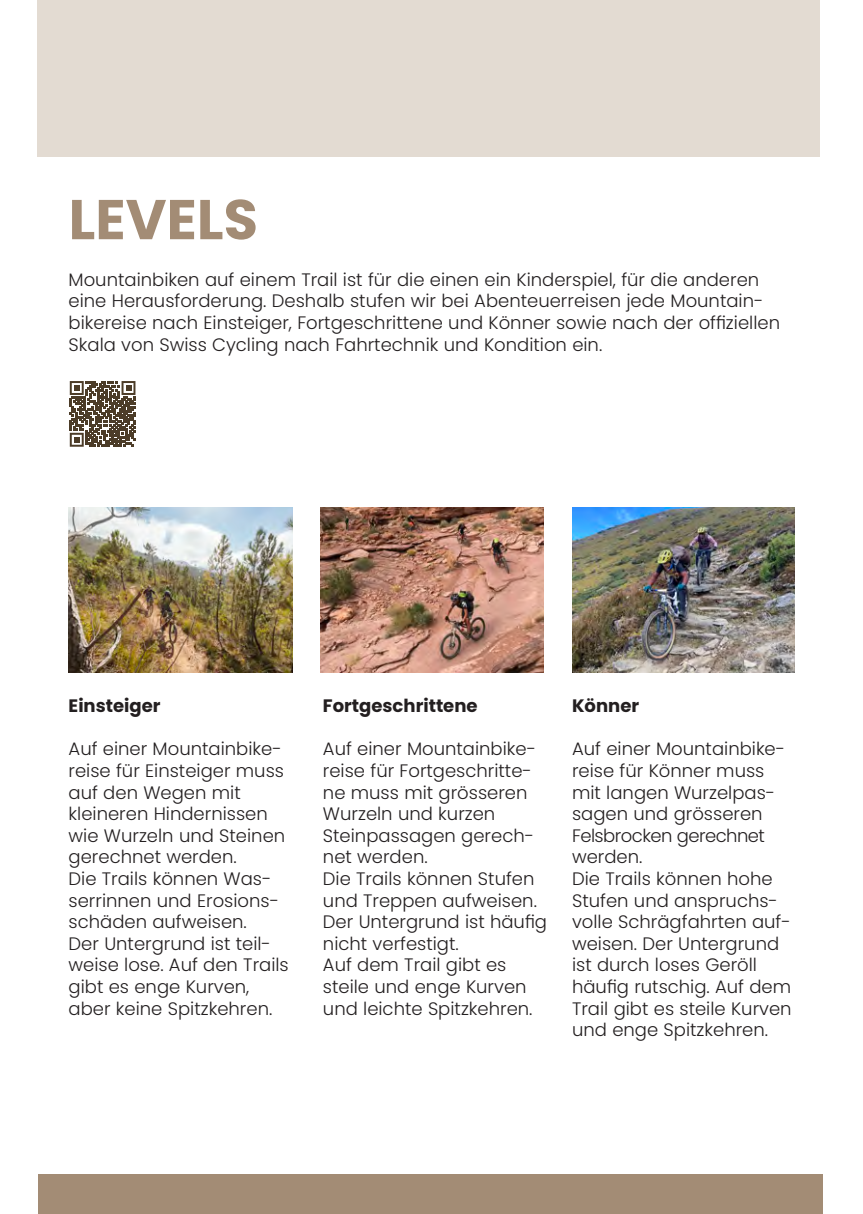
<style>
.page{position:relative;width:863px;height:1214px;background:#fff}
.page>*{position:absolute;margin:0;border:0;box-sizing:border-box;transform-origin:0 0}
.t1{font:700 56px "Poppins";color:#a38c75}
.t2{font:300 18px/21.6px "Poppins";color:#231f20}
.t3{font:700 18px "Poppins";color:#231f20}
</style>
<div class="page">
<div style="left:37px;top:0;width:782px;height:156px;background:#e3dbd2"></div>
<div style="left:39px;top:1174px;width:784px;height:40px;background:#a38c75"></div>
<img style="left:69px;top:508px;width:224px;height:164px">
<img style="left:572px;top:508px;width:222px;height:164px">
<img style="left:321px;top:508px;width:222px;height:164px">
<svg style="left:70px;top:381px;width:65px;height:66px"></svg>
<h1 class="t1" style="left:69px;top:187px;width:191px">LEVELS</h1>
<p class="t2" style="left:69px;top:269px;width:713px">Mountainbiken auf einem Trail ist für die einen ein Kinderspiel, für die anderen eine Herausforderung. Deshalb stufen wir bei Abenteuerreisen jede Mountain&shy;bikereise nach Einsteiger, Fortgeschrittene und Könner sowie nach der offiziellen Skala von Swiss Cycling nach Fahrtechnik und Kondition ein.</p>
<p class="t3" style="left:69px;top:695px;width:93px">Einsteiger</p>
<p class="t2" style="left:69px;top:738px;width:222px">Auf einer Mountainbike&shy;reise für Einsteiger muss auf den Wegen mit kleineren Hindernissen wie Wurzeln und Steinen gerechnet werden.<br>Die Trails können Was&shy;serrinnen und Erosions&shy;schäden aufweisen.<br>Der Untergrund ist teil&shy;weise lose. Auf den Trails gibt es enge Kurven, aber keine Spitzkehren.</p>
<p class="t3" style="left:323px;top:695px;width:156px">Fortgeschrittene</p>
<p class="t2" style="left:323px;top:738px;width:226px">Auf einer Mountainbike&shy;reise für Fortgeschritte&shy;ne muss mit grösseren<br>Wurzeln und kurzen<br>Steinpassagen gerech&shy;net werden.<br>Die Trails können Stufen und Treppen aufweisen.<br>Der Untergrund ist häufig nicht verfestigt.<br>Auf dem Trail gibt es steile und enge Kurven und leichte Spitzkehren.</p>
<p class="t3" style="left:572px;top:695px;width:69px">Könner</p>
<p class="t2" style="left:572px;top:738px;width:221px">Auf einer Mountainbike&shy;reise für Könner muss mit langen Wurzelpas&shy;sagen und grösseren<br>Felsbrocken gerechnet werden.<br>Die Trails können hohe<br>Stufen und anspruchs&shy;volle Schrägfahrten auf&shy;weisen. Der Untergrund ist durch loses Geröll häufig rutschig. Auf dem<br>Trail gibt es steile Kurven und enge Spitzkehren.</p>
</div>
